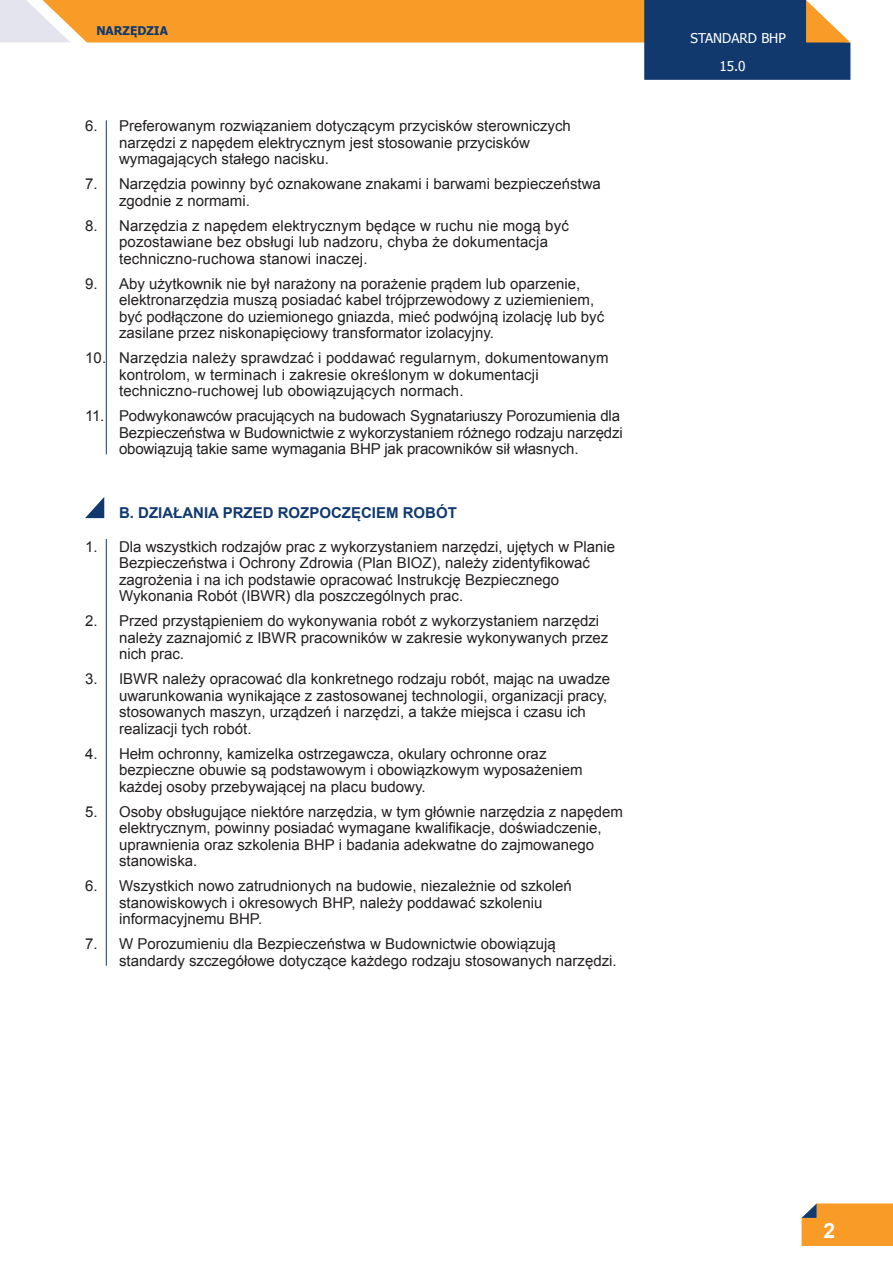
<style>
.page{position:relative;width:893px;height:1263px;background:#fff}
.page>*{position:absolute;margin:0;border:0;box-sizing:border-box;transform-origin:0 0}
.tekst{font:700 21px "Arial";color:#fff}
.Tekst_numerowany{font:15px/16.5px "Arial";color:#231f20}
.Tytulik{font:700 15px "Arial";color:#11396e}
.t1{font:13.5px "Tahoma";color:#fff}
.t2{font:700 12px "Tahoma";color:#11396e}
</style>
<div class="page">
<svg style="left:801px;top:1203px;width:92px;height:43px;background:#f19d32"></svg>
<svg style="left:0;top:0;width:850px;height:80px"></svg>
<hr style="left:106px;top:120px;width:1px;height:334px;background:#11396e">
<svg style="left:85px;top:497px;width:19px;height:21px"></svg>
<hr style="left:106px;top:539px;width:1px;height:427px;background:#11396e">
<p class="t2" style="left:96px;top:23px;width:73px">NARZĘDZIA</p>
<p class="Tekst_numerowany" style="left:119px;top:118px;width:453px;text-indent:-34px">6. Preferowanym rozwiązaniem dotyczącym przycisków sterowniczych narzędzi z napędem elektrycznym jest stosowanie przycisków wymagających stałego nacisku.</p>
<p class="Tekst_numerowany" style="left:119px;top:176px;width:483px;text-indent:-34px">7. Narzędzia powinny być oznakowane znakami i barwami bezpieczeństwa zgodnie z normami.</p>
<p class="Tekst_numerowany" style="left:119px;top:217px;width:451px;text-indent:-34px">8. Narzędzia z napędem elektrycznym będące w ruchu nie mogą być pozostawiane bez obsługi lub nadzoru, chyba że dokumentacja techniczno-ruchowa stanowi inaczej.</p>
<p class="Tekst_numerowany" style="left:119px;top:275px;width:487px;text-indent:-34px">9. Aby użytkownik nie był narażony na porażenie prądem lub oparzenie, elektronarzędzia muszą posiadać kabel trójprzewodowy z uziemieniem, być podłączone do uziemionego gniazda, mieć podwójną izolację lub być zasilane przez niskonapięciowy transformator izolacyjny.</p>
<p class="Tekst_numerowany" style="left:119px;top:350px;width:491px;text-indent:-34px">10. Narzędzia należy sprawdzać i poddawać regularnym, dokumentowanym kontrolom, w terminach i zakresie określonym w dokumentacji techniczno-ruchowej lub obowiązujących normach.</p>
<p class="Tekst_numerowany" style="left:119px;top:408px;width:505px;text-indent:-34px">11. Podwykonawców pracujących na budowach Sygnatariuszy Porozumienia dla<br>Bezpieczeństwa w Budownictwie z wykorzystaniem różnego rodzaju narzędzi obowiązują takie same wymagania BHP jak pracowników sił własnych.</p>
<p class="Tytulik" style="left:119px;top:503px;width:339px">B. DZIAŁANIA PRZED ROZPOCZĘCIEM ROBÓT</p>
<p class="Tekst_numerowany" style="left:119px;top:538px;width:497px;text-indent:-34px">1. Dla wszystkich rodzajów prac z wykorzystaniem narzędzi, ujętych w Planie Bezpieczeństwa i Ochrony Zdrowia (Plan BIOZ), należy zidentyfikować zagrożenia i na ich podstawie opracować Instrukcję Bezpiecznego Wykonania Robót (IBWR) dla poszczególnych prac.</p>
<p class="Tekst_numerowany" style="left:119px;top:613px;width:491px;text-indent:-34px">2. Przed przystąpieniem do wykonywania robót z wykorzystaniem narzędzi należy zaznajomić z IBWR pracowników w zakresie wykonywanych przez nich prac.</p>
<p class="Tekst_numerowany" style="left:119px;top:671px;width:493px;text-indent:-34px">3. IBWR należy opracować dla konkretnego rodzaju robót, mając na uwadze uwarunkowania wynikające z zastosowanej technologii, organizacji pracy, stosowanych maszyn, urządzeń i narzędzi, a także miejsca i czasu ich realizacji tych robót.</p>
<p class="Tekst_numerowany" style="left:119px;top:745px;width:465px;text-indent:-34px">4. Hełm ochronny, kamizelka ostrzegawcza, okulary ochronne oraz bezpieczne obuwie są podstawowym i obowiązkowym wyposażeniem każdej osoby przebywającej na placu budowy.</p>
<p class="Tekst_numerowany" style="left:119px;top:803px;width:505px;text-indent:-34px">5. Osoby obsługujące niektóre narzędzia, w tym głównie narzędzia z napędem elektrycznym, powinny posiadać wymagane kwalifikacje, doświadczenie, uprawnienia oraz szkolenia BHP i badania adekwatne do zajmowanego stanowiska.</p>
<p class="Tekst_numerowany" style="left:119px;top:878px;width:454px;text-indent:-34px">6. Wszystkich nowo zatrudnionych na budowie, niezależnie od szkoleń stanowiskowych i okresowych BHP, należy poddawać szkoleniu informacyjnemu BHP.</p>
<p class="Tekst_numerowany" style="left:119px;top:936px;width:499px;text-indent:-34px">7. W Porozumieniu dla Bezpieczeństwa w Budownictwie obowiązują standardy szczegółowe dotyczące każdego rodzaju stosowanych narzędzi.</p>
<p class="t1" style="left:691px;top:29px;width:97px">STANDARD BHP</p>
<p class="t1" style="left:719px;top:57px;width:28px">15.0</p>
<p class="tekst" style="left:823px;top:1217px;width:13px">2</p>
</div>
